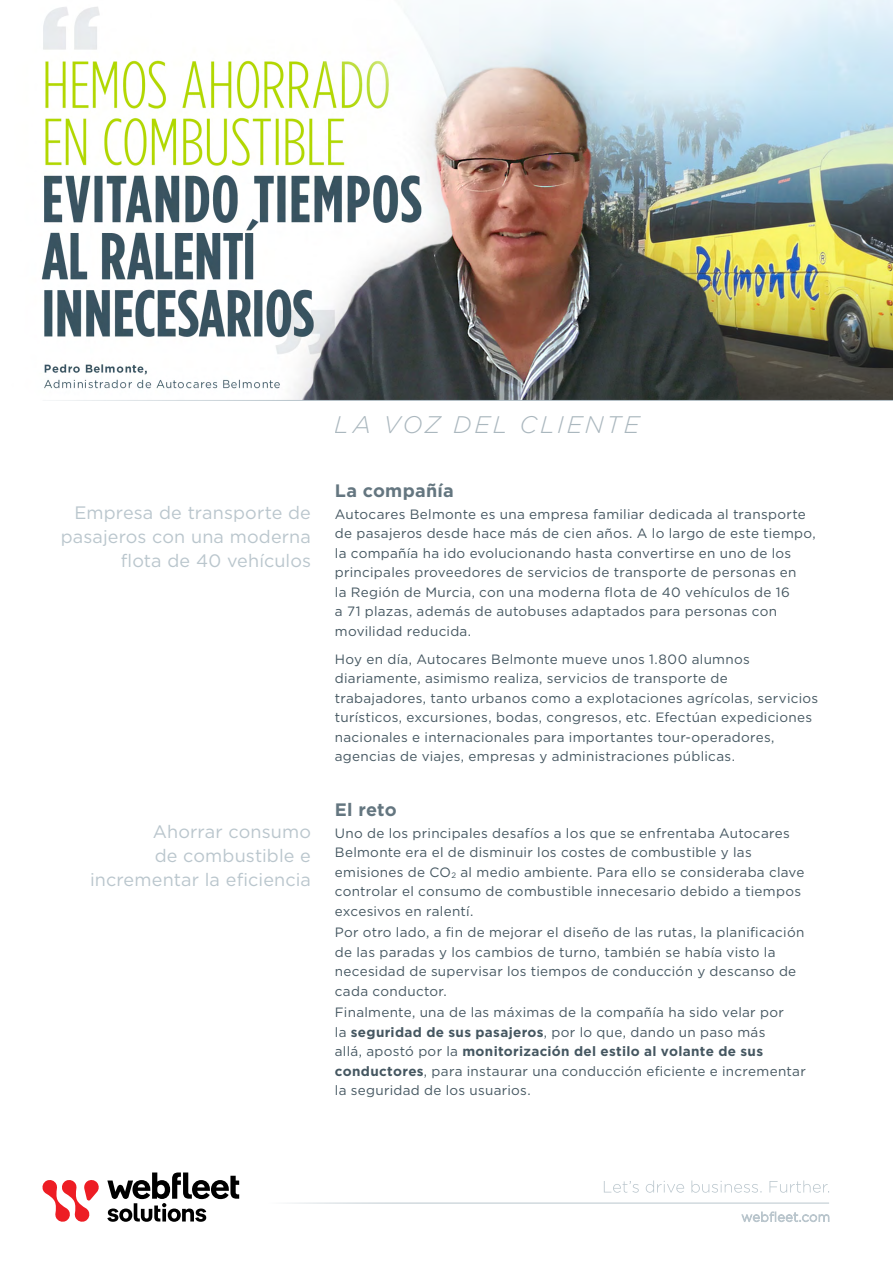
<style>
.page{position:relative;width:893px;height:1263px;background:#fff}
.page>*{position:absolute;margin:0;border:0;box-sizing:border-box;transform-origin:0 0}
.t1{font:italic 300 24px "Gotham";letter-spacing:.11em;color:#95a5ae}
.t2{font:18px/24px "Gotham";letter-spacing:.005em;color:#bac6cd;text-align:right}
.t3{font:700 18px "Gotham";letter-spacing:.01em;color:#647680}
.t4{font:13.5px/19.5px "Gotham";letter-spacing:.02em;color:#455761}
.s1{font-weight:700}
</style>
<div class="page">
<hr style="left:268px;top:1203px;width:561px;height:1px;background:#bac6cd">
<svg style="left:742px;top:1212px;width:87px;height:10px"></svg>
<svg style="left:604px;top:1180px;width:225px;height:13px"></svg>
<svg style="left:107px;top:1172px;width:132px;height:50px"></svg>
<svg style="left:42px;top:1180px;width:57px;height:42px"></svg>
<img style="left:41px;top:0;width:852px;height:400px">
<hr style="left:43px;top:400px;width:850px;height:1px;background:#bac6cd">
<h2 class="t2" style="left:61px;top:500px;width:252px">Empresa de transporte de pasajeros con una moderna flota de 40 vehículos</h2>
<h2 class="t2" style="left:90px;top:819px;width:222px">Ahorrar consumo<br>de combustible e incrementar la eficiencia</h2>
<h1 class="t1" style="left:335px;top:409px;width:306px">LA VOZ DEL CLIENTE</h1>
<h2 class="t3" style="left:335px;top:479px;width:120px">La compañía</h2>
<p class="t4" style="left:335px;top:504px;width:482px">Autocares Belmonte es una empresa familiar dedicada al transporte de pasajeros desde hace más de cien años. A lo largo de este tiempo, la compañía ha ido evolucionando hasta convertirse en uno de los principales proveedores de servicios de transporte de personas en<br>la Región de Murcia, con una moderna flota de 40 vehículos de 16<br>a 71 plazas, además de autobuses adaptados para personas con movilidad reducida.</p>
<p class="t4" style="left:335px;top:649px;width:485px">Hoy en día, Autocares Belmonte mueve unos 1.800 alumnos diariamente, asimismo realiza, servicios de transporte de trabajadores, tanto urbanos como a explotaciones agrícolas, servicios turísticos, excursiones, bodas, congresos, etc. Efectúan expediciones nacionales e internacionales para importantes tour-operadores, agencias de viajes, empresas y administraciones públicas.</p>
<h2 class="t3" style="left:335px;top:797px;width:63px">El reto</h2>
<p class="t4" style="left:335px;top:823px;width:471px">Uno de los principales desafíos a los que se enfrentaba Autocares Belmonte era el de disminuir los costes de combustible y las emisiones de CO<sub>2</sub> al medio ambiente. Para ello se consideraba clave controlar el consumo de combustible innecesario debido a tiempos excesivos en ralentí.</p>
<p class="t4" style="left:335px;top:922px;width:471px">Por otro lado, a fin de mejorar el diseño de las rutas, la planificación de las paradas y los cambios de turno, también se había visto la necesidad de supervisar los tiempos de conducción y descanso de cada conductor.</p>
<p class="t4" style="left:335px;top:1002px;width:472px">Finalmente, una de las máximas de la compañía ha sido velar por<br>la <span class="s1">seguridad de sus pasajeros</span>, por lo que, dando un paso más<br>allá, apostó por la <span class="s1">monitorización del estilo al volante de sus conductores</span>, para instaurar una conducción eficiente e incrementar la seguridad de los usuarios.</p>
</div>
